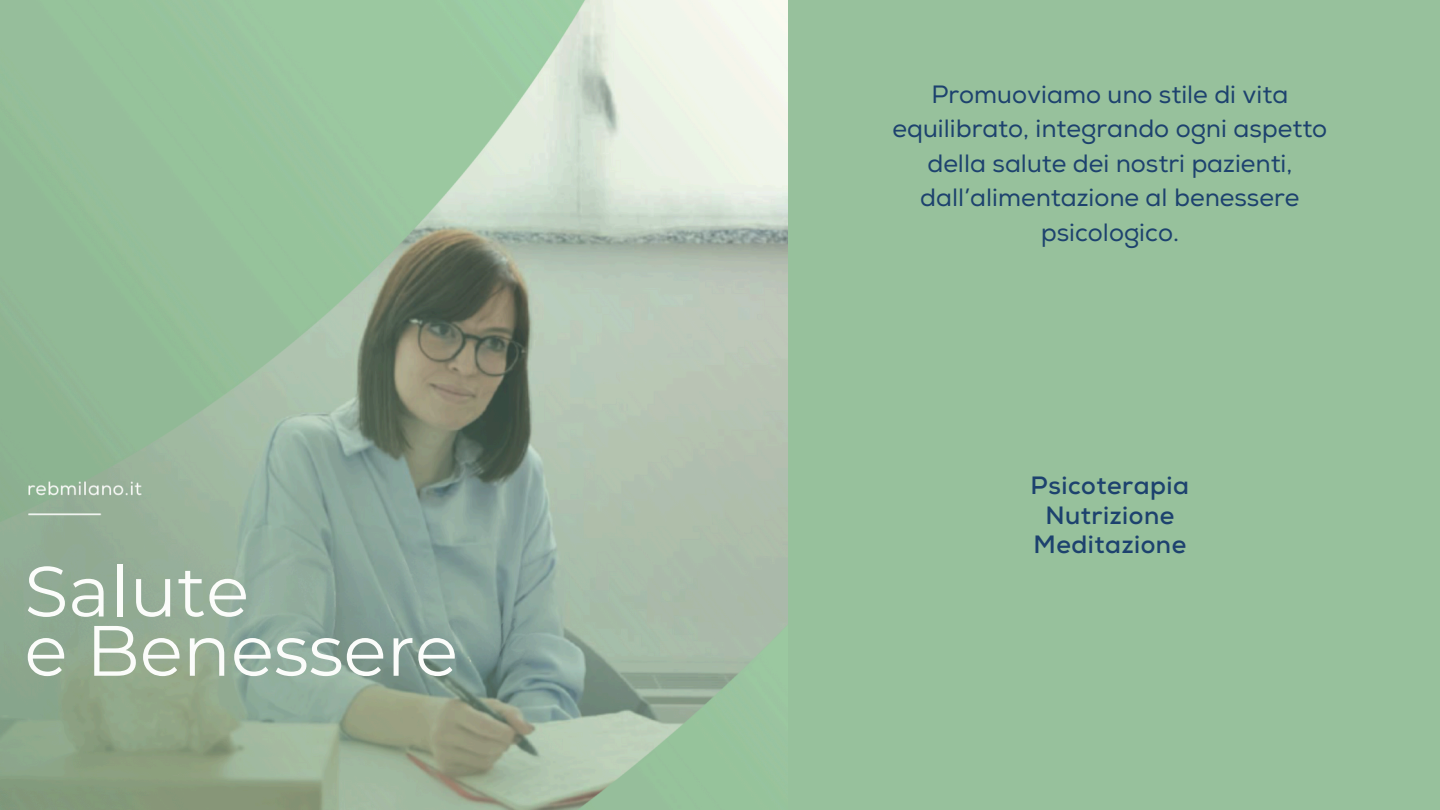
<style>
.page{position:relative;width:1440px;height:810px;background:#97c19c}
.page>*{position:absolute;margin:0;border:0;box-sizing:border-box;transform-origin:0 0}
.t1{font:71.2px/59.2px "Montserrat";color:#fbfcfa}
.t2{font:25px/34.5px "Nexa";color:#1d426e;text-align:center}
.t3{font:700 25px/29.2px "Nexa";letter-spacing:.02em;color:#1d426e;text-align:center}
</style>
<div class="page">
<img style="left:0;top:0;width:788px;height:810px">
<h2 class="t1" style="left:24px;top:561px;width:435px">Salute<br>e Benessere</h2>
<h1 class="t2" style="left:893px;top:77px;width:436px">Promuoviamo uno stile di vita equilibrato, integrando ogni aspetto della salute dei nostri pazienti, dall’alimentazione al benessere psicologico.</h1>
<p class="t3" style="left:1031px;top:472px;width:160px">Psicoterapia<br>Nutrizione<br>Meditazione</p>
</div>
